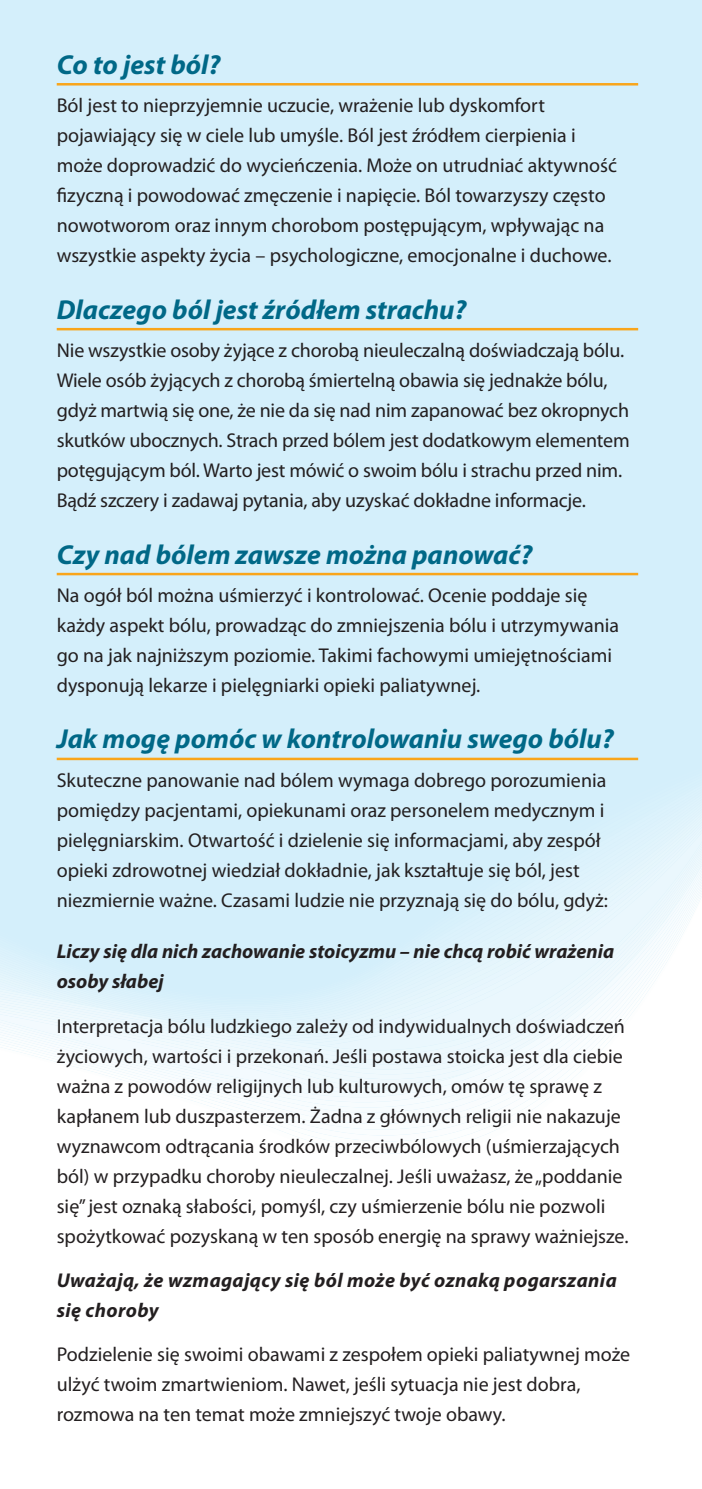
<style>
.page{position:relative;width:702px;height:1489px;background:#fff}
.page>*{position:absolute;margin:0;border:0;box-sizing:border-box;transform-origin:0 0}
.t1{font:italic 700 27.5px "Myriad Pro";color:#006887}
.t2{font:20px/30px "Myriad Pro";color:#231f20}
.t3{font:italic 700 20px/30px "Myriad Pro";letter-spacing:.005em;color:#231f20}
</style>
<div class="page">
<div style="left:0;top:0;width:702px;height:1488px;background:#d4effb"></div>
<svg style="left:639px;top:832px;width:63px;height:9px"></svg>
<svg style="left:0;top:855px;width:702px;height:633px;fill:#fff"></svg>
<hr style="left:57px;top:83px;width:581px;height:2px;background:#f9a51b">
<hr style="left:57px;top:328px;width:581px;height:2px;background:#f9a51b">
<hr style="left:57px;top:573px;width:581px;height:2px;background:#f9a51b">
<hr style="left:57px;top:757px;width:581px;height:3px;background:#f9a51b">
<h1 class="t1" style="left:57px;top:47px;width:165px">Co to jest ból?</h1>
<p class="t2" style="left:57px;top:90px;width:489px">Ból jest to nieprzyjemnie uczucie, wrażenie lub dyskomfort</p>
<p class="t2" style="left:57px;top:120px;width:520px">pojawiający się w ciele lub umyśle. Ból jest źródłem cierpienia i</p>
<p class="t2" style="left:57px;top:150px;width:561px">może doprowadzić do wycieńczenia. Może on utrudniać aktywność</p>
<p class="t2" style="left:67px;top:180px;width:540px">zyczną i powodować zmęczenie i napięcie. Ból towarzyszy często</p>
<p class="t2" style="left:57px;top:210px;width:549px">nowotworom oraz innym chorobom postępującym, wpływając na</p>
<p class="t2" style="left:57px;top:240px;width:556px">wszystkie aspekty życia – psychologiczne, emocjonalne i duchowe.</p>
<h1 class="t1" style="left:57px;top:291px;width:411px">Dlaczego ból jest źródłem strachu?</h1>
<p class="t2" style="left:57px;top:335px;width:574px">Nie wszystkie osoby żyjące z chorobą nieuleczalną doświadczają bólu.<br>Wiele osób żyjących z chorobą śmiertelną obawia się jednakże bólu, gdyż martwią się one, że nie da się nad nim zapanować bez okropnych skutków ubocznych. Strach przed bólem jest dodatkowym elementem potęgującym ból. Warto jest mówić o swoim bólu i strachu przed nim.<br>Bądź szczery i zadawaj pytania, aby uzyskać dokładne informacje.</p>
<h1 class="t1" style="left:57px;top:536px;width:477px">Czy nad bólem zawsze można panować?</h1>
<p class="t2" style="left:57px;top:580px;width:564px">Na ogół ból można uśmierzyć i kontrolować. Ocenie poddaje się każdy aspekt bólu, prowadząc do zmniejszenia bólu i utrzymywania go na jak najniższym poziomie. Takimi fachowymi umiejętnościami dysponują lekarze i pielęgniarki opieki paliatywnej.</p>
<h1 class="t1" style="left:57px;top:721px;width:558px">Jak mogę pomóc w kontrolowaniu swego bólu?</h1>
<p class="t2" style="left:57px;top:765px;width:552px">Skuteczne panowanie nad bólem wymaga dobrego porozumienia pomiędzy pacjentami, opiekunami oraz personelem medycznym i pielęgniarskim. Otwartość i dzielenie się informacjami, aby zespół opieki zdrowotnej wiedział dokładnie, jak kształtuje się ból, jest niezmiernie ważne. Czasami ludzie nie przyznają się do bólu, gdyż:</p>
<p class="t3" style="left:57px;top:935px;width:559px">Liczy się dla nich zachowanie stoicyzmu – nie chcą robić wrażenia osoby słabej</p>
<p class="t2" style="left:57px;top:1010px;width:573px">Interpretacja bólu ludzkiego zależy od indywidualnych doświadczeń życiowych, wartości i przekonań. Jeśli postawa stoicka jest dla ciebie ważna z powodów religijnych lub kulturowych, omów tę sprawę z kapłanem lub duszpasterzem. Żadna z głównych religii nie nakazuje wyznawcom odtrącania środków przeciwbólowych (uśmierzających ból) w przypadku choroby nieuleczalnej. Jeśli uważasz, że „poddanie się” jest oznaką słabości, pomyśl, czy uśmierzenie bólu nie pozwoli spożytkować pozyskaną w ten sposób energię na sprawy ważniejsze.</p>
<p class="t3" style="left:57px;top:1264px;width:561px">Uważają, że wzmagający się ból może być oznaką pogarszania się choroby</p>
<p class="t2" style="left:57px;top:1338px;width:575px">Podzielenie się swoimi obawami z zespołem opieki paliatywnej może ulżyć twoim zmartwieniom. Nawet, jeśli sytuacja nie jest dobra, rozmowa na ten temat może zmniejszyć twoje obawy.</p>
</div>
